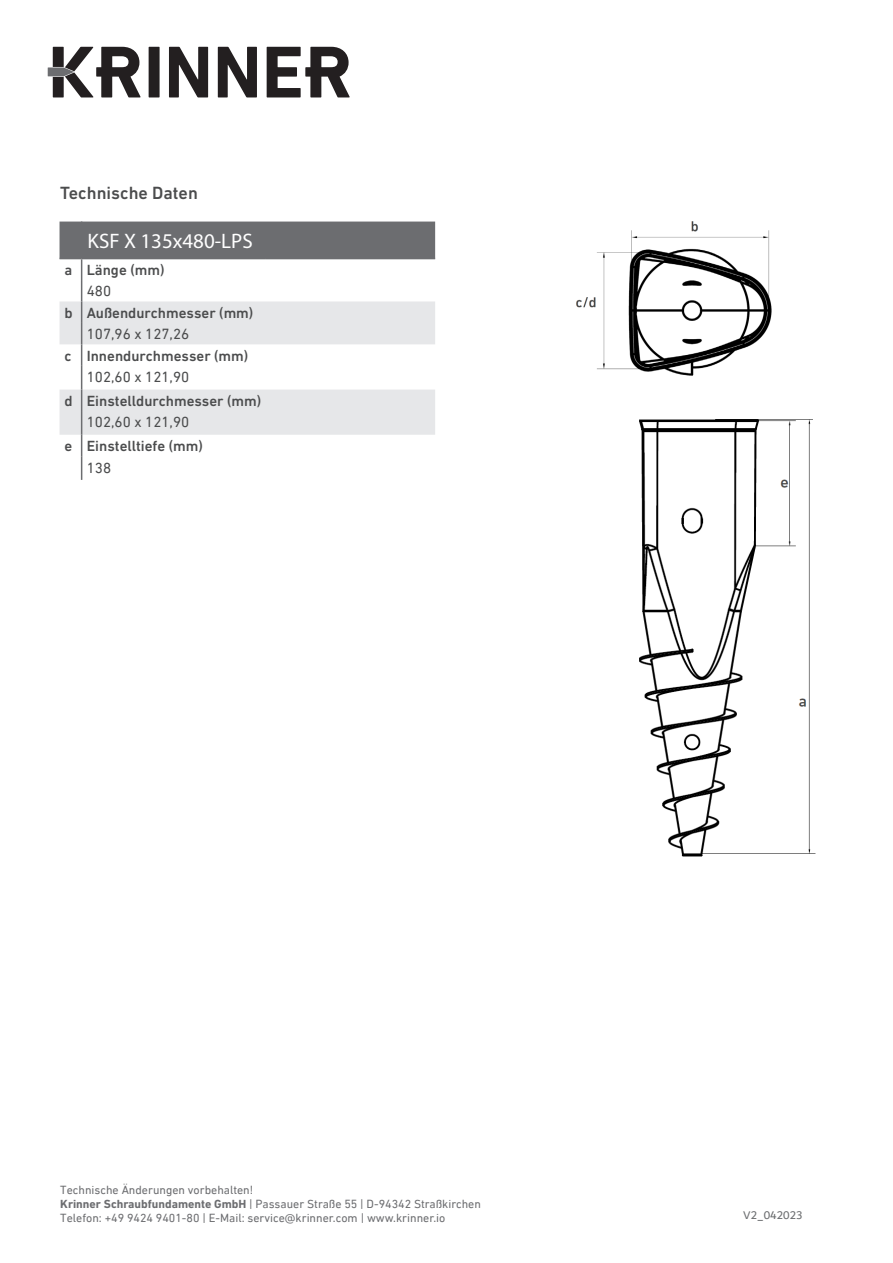
<style>
.page{position:relative;width:893px;height:1263px;background:#fff}
.page>*{position:absolute;margin:0;border:0;box-sizing:border-box;transform-origin:0 0}
.Subline{font:21px "Myriad Pro";color:#fff}
.Subline-2{font:500 18px "DIN Next LT Pro";color:#4b4c4d}
.Subline-3{font:500 15px "DIN Next LT Pro";color:#4b4c4d}
.Subline-4{font:15px "DIN Next LT Pro";color:#4b4c4d}
.t1{font:12px/14.4px "DIN Next LT Pro";color:#6c6d70}
.t2{font:12px "Dubai";color:#6d6f71}
.s1{font-weight:700}
</style>
<div class="page">
<div style="left:149px;top:47px;width:11px;height:50px;background:#231f20"></div>
<svg style="left:169px;top:47px;width:39px;height:50px"></svg>
<svg style="left:218px;top:47px;width:39px;height:50px"></svg>
<svg style="left:267px;top:47px;width:83px;height:50px"></svg>
<svg style="left:48px;top:47px;width:93px;height:50px"></svg>
<svg style="left:60px;top:222px;width:375px;height:258px"></svg>
<img style="left:576px;top:222px;width:196px;height:154px">
<img style="left:639px;top:419px;width:177px;height:438px">
<p class="Subline-2" style="left:60px;top:182px;width:139px">Technische Daten</p>
<p class="Subline" style="left:88px;top:228px;width:167px">KSF X 135x480-LPS</p>
<p class="Subline-3" style="left:65px;top:261px;width:9px">a</p>
<p class="Subline-3" style="left:87px;top:261px;width:79px">Länge (mm)</p>
<p class="Subline-4" style="left:87px;top:283px;width:26px">480</p>
<p class="Subline-3" style="left:65px;top:304px;width:10px">b</p>
<p class="Subline-3" style="left:87px;top:304px;width:168px">Außendurchmesser (mm)</p>
<p class="Subline-4" style="left:87px;top:325px;width:104px">107,96 x 127,26</p>
<p class="Subline-3" style="left:65px;top:347px;width:9px">c</p>
<p class="Subline-3" style="left:87px;top:347px;width:163px">Innendurchmesser (mm)</p>
<p class="Subline-4" style="left:87px;top:368px;width:104px">102,60 x 121,90</p>
<p class="Subline-3" style="left:65px;top:392px;width:10px">d</p>
<p class="Subline-3" style="left:87px;top:392px;width:176px">Einstelldurchmesser (mm)</p>
<p class="Subline-4" style="left:87px;top:414px;width:104px">102,60 x 121,90</p>
<p class="Subline-3" style="left:65px;top:437px;width:9px">e</p>
<p class="Subline-3" style="left:87px;top:437px;width:118px">Einstelltiefe (mm)</p>
<p class="Subline-4" style="left:87px;top:459px;width:26px">138</p>
<p class="t1" style="left:60px;top:1182px;width:422px">Technische Änderungen vorbehalten!<br><span class="s1">Krinner Schraubfundamente GmbH</span> | Passauer Straße 55 | D-94342 Straßkirchen<br>Telefon: +49 9424 9401-80 | E-Mail: service@krinner.com | www.krinner.io</p>
<p class="t2" style="left:743px;top:1208px;width:61px">V2_042023</p>
</div>
